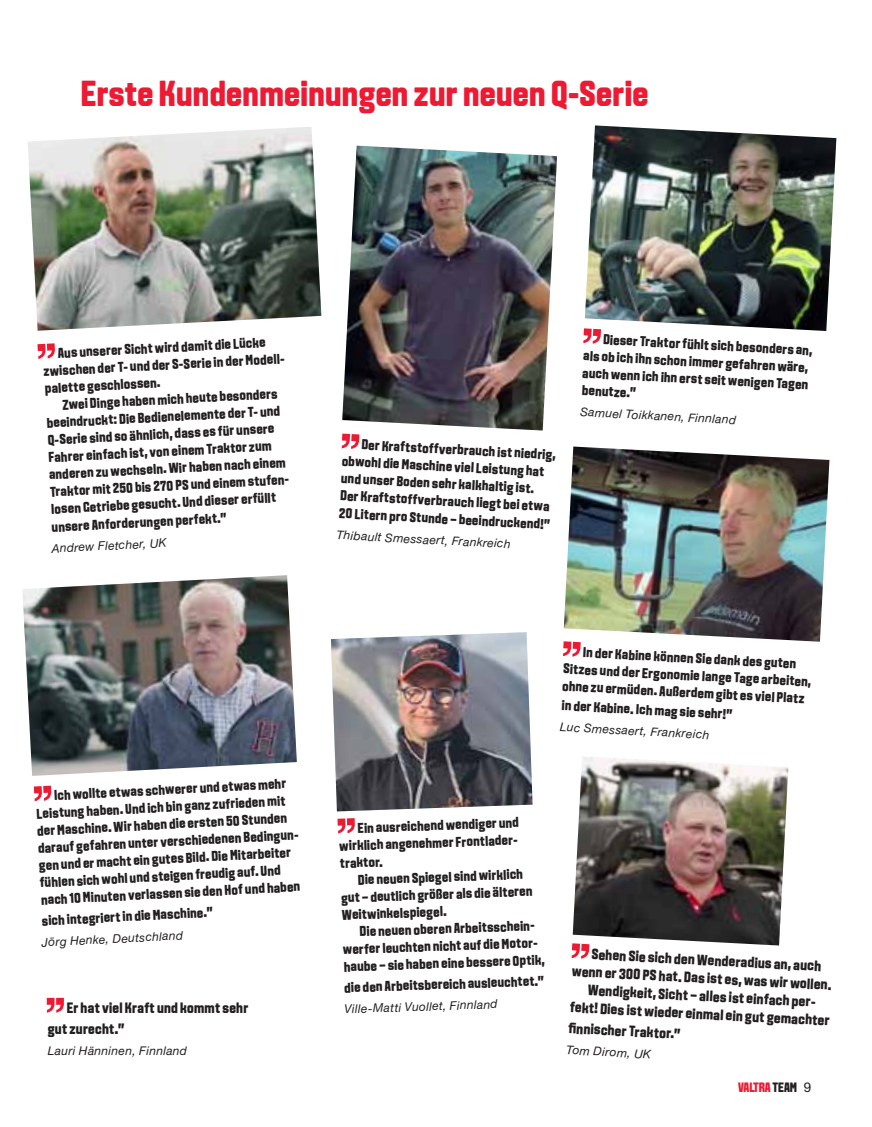
<style>
.page{position:relative;width:872px;height:1127px;background:#fff}
.page>*{position:absolute;margin:0;border:0;box-sizing:border-box;transform-origin:0 0}
.t1{font:800 36px "VALTRA Aveny T";letter-spacing:.01em;color:#ed1a33}
.t2{font:800 15px/18px "VALTRA Aveny T";letter-spacing:.02em;color:#231f20;text-align:center}
.t3{font:800 14.25px/17.2px "VALTRA Aveny T";color:#231f20}
.t4{font:800 13.5px "VALTRA Aveny T";color:#ed1a33}
.t5{font:800 13.5px "VALTRA Aveny T";color:#231f20}
.t6{font:italic 12px "Helvetica Neue LT Std";letter-spacing:.03em;color:#231f20}
.s1{font-family:"Helvetica Neue LT Std";font-weight:400}
</style>
<div class="page">
<svg style="left:337px;top:818px;width:18px;height:15px"></svg>
<svg style="left:34px;top:785px;width:17px;height:16px"></svg>
<img style="left:23px;top:575px;width:274px;height:201px">
<svg style="left:37px;top:343px;width:18px;height:16px"></svg>
<img style="left:28px;top:127px;width:293px;height:204px">
<svg style="left:571px;top:943px;width:18px;height:15px"></svg>
<img style="left:573px;top:757px;width:215px;height:188px">
<svg style="left:342px;top:434px;width:17px;height:15px"></svg>
<img style="left:342px;top:146px;width:215px;height:284px">
<img style="left:331px;top:632px;width:201px;height:179px">
<svg style="left:563px;top:641px;width:18px;height:15px"></svg>
<img style="left:564px;top:446px;width:265px;height:196px">
<svg style="left:47px;top:998px;width:17px;height:14px"></svg>
<svg style="left:583px;top:328px;width:18px;height:16px"></svg>
<img style="left:585px;top:125px;width:251px;height:206px">
<h1 class="t1" style="left:81px;top:70px;width:569px">Erste Kundenmeinungen zur neuen Q-Serie</h1>
<p class="t3" style="left:42px;top:345px;width:245px;text-indent:15px;rotate:-3deg">Aus unserer Sicht wird damit die Lücke zwischen der T- und der S-Serie in der Modell&shy;palette geschlossen.</p>
<p class="t3" style="left:45px;top:397px;width:244px;text-indent:17px;rotate:-3deg">Zwei Dinge haben mich heute besonders beeindruckt: Die Bedienelemente der T- und Q-Serie sind so ähnlich, dass es für unsere Fahrer einfach ist, von einem Traktor zum anderen zu wechseln. Wir haben nach einem Traktor mit 250 bis 270 PS und einem stufen&shy;losen Getriebe gesucht. Und dieser erfüllt unsere Anforderungen perfekt.”</p>
<p class="t6" style="left:51px;top:541px;width:117px;rotate:-3deg">Andrew Fletcher, UK</p>
<p class="t3" style="left:343px;top:435px;width:215px;text-indent:19px;rotate:3deg">Der Kraftstoffverbrauch ist niedrig, obwohl die Maschine viel Leistung hat und unser Boden sehr kalkhaltig ist.<br>Der Kraftstoffverbrauch liegt bei etwa 20 Litern pro Stunde – beeindruckend!”</p>
<p class="t6" style="left:337px;top:527px;width:176px;rotate:3deg">Thibault Smessaert, Frankreich</p>
<p class="t3" style="left:585px;top:329px;width:230px;text-indent:19px;rotate:3deg">Dieser Traktor fühlt sich besonders an, als ob ich ihn schon immer gefahren wäre, auch wenn ich ihn erst seit wenigen Tagen benutze.”</p>
<p class="t6" style="left:580px;top:404px;width:158px;rotate:3deg">Samuel Toikkanen, Finnland</p>
<p class="t3" style="left:35px;top:787px;width:265px;text-indent:19px;rotate:-3deg">Ich wollte etwas schwerer und etwas mehr Leistung haben. Und ich bin ganz zufrieden mit der Maschine. Wir haben die ersten 50 Stunden darauf gefahren unter verschiedenen Bedingun&shy;gen und er macht ein gutes Bild. Die Mitarbeiter fühlen sich wohl und steigen freudig auf. Und nach 10 Minuten verlassen sie den Hof und haben</p>
<p class="t3" style="left:42px;top:912px;width:173px;rotate:-3deg">sich integriert in die Maschine.”</p>
<p class="t6" style="left:41px;top:935px;width:143px;rotate:-3deg">Jörg Henke, Deutschland</p>
<p class="t2" style="left:48px;top:997px;width:202px;line-height:21px;text-align:left;text-indent:19px">Er hat viel Kraft und kommt sehr gut zurecht.”</p>
<p class="t6" style="left:48px;top:1043px;width:141px">Lauri Hänninen, Finnland</p>
<p class="t3" style="left:564px;top:642px;width:250px;text-align:center;rotate:3deg">In der Kabine können Sie dank des guten<br>Sitzes und der Ergonomie lange Tage arbeiten, ohne zu ermüden. Außerdem gibt es viel Platz</p>
<p class="t3" style="left:562px;top:696px;width:172px;rotate:3deg">in der Kabine. Ich mag sie sehr!”</p>
<p class="t6" style="left:560px;top:719px;width:151px;rotate:3deg">Luc Smessaert, Frankreich</p>
<p class="t3" style="left:338px;top:820px;width:183px;text-align:justify;text-indent:19px;rotate:-2deg">Ein ausreichend wendiger und wirklich angenehmer Frontlader&shy;traktor.</p>
<p class="t3" style="left:340px;top:871px;width:193px;text-indent:17px;rotate:-2deg">Die neuen Spiegel sind wirklich gut – deutlich größer als die älteren<br>Weitwinkelspiegel.</p>
<p class="t3" style="left:342px;top:923px;width:203px;text-indent:17px;rotate:-2deg">Die neuen oberen Arbeitsschein&shy;werfer leuchten nicht auf die Motor&shy;haube – sie haben eine bessere Optik,</p>
<p class="t3" style="left:344px;top:979px;width:201px;rotate:-2deg">die den Arbeitsbereich ausleuchtet.”</p>
<p class="t6" style="left:344px;top:1002px;width:155px;rotate:-2deg">Ville-Matti Vuollet, Finnland</p>
<p class="t2" style="left:573px;top:944px;width:261px;rotate:3deg">Sehen Sie sich den Wenderadius an, auch wenn er 300 PS hat. Das ist es, was wir wollen.<br>Wendigkeit, Sicht – alles ist einfach per&shy;fekt! Dies ist wieder einmal ein gut gemachter</p>
<p class="t2" style="left:569px;top:1018px;width:113px;rotate:3deg">fi nnischer Traktor.”</p>
<p class="t6" style="left:566px;top:1042px;width:86px;rotate:3deg">Tom Dirom, UK</p>
<p class="t4" style="left:738px;top:1078px;width:12px">Valtra</p>
<p class="t5" style="left:772px;top:1078px;width:40px">tea m <span class="s1">9</span></p>
</div>
